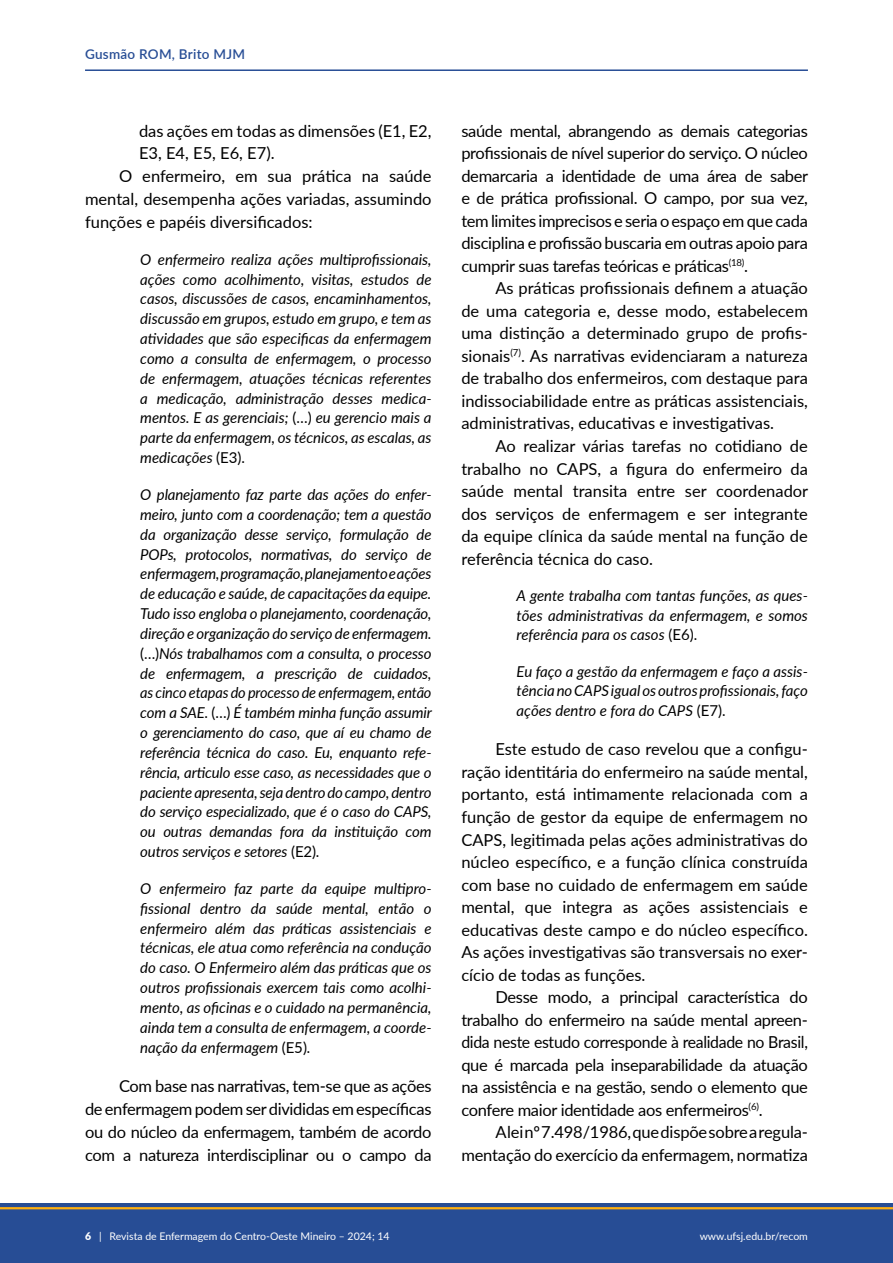
<style>
.page{position:relative;width:893px;height:1263px;background:#fff}
.page>*{position:absolute;margin:0;border:0;box-sizing:border-box;transform-origin:0 0}
.TXT{font:16.5px/22.5px "Lato";letter-spacing:-.01em;color:#000;text-align:justify}
.Citação_entrevista{font:italic 15px/19.8px "Lato";color:#000;text-align:justify}
.t1{font:600 13.5px "Lato";letter-spacing:.02em;color:#274d95}
.t2{font:10.5px "Lato";color:#fff}
.s1{font-style:normal}
.s2{font-weight:900}
</style>
<div class="page">
<div style="left:0;top:1203px;width:893px;height:60px;background:#274d95"></div>
<hr style="left:0;top:1207px;width:893px;height:2px;background:#ffb011">
<hr style="left:85px;top:69px;width:723px;height:2px;background:#274d95">
<p class="t1" style="left:85px;top:44px;width:162px">Gusmão ROM, Brito MJM</p>
<p class="TXT" style="left:139px;top:118px;width:294px">das ações em todas as dimensões (E1, E2,<br>E3, E4, E5, E6, E7).</p>
<p class="TXT" style="left:85px;top:164px;width:348px;text-indent:34px">O enfermeiro, em sua prática na saúde mental, desempenha ações variadas, assumindo funções e papéis diversificados:</p>
<p class="Citação_entrevista" style="left:140px;top:249px;width:293px">O enfermeiro realiza ações multiprofissionais, ações como acolhimento, visitas, estudos de casos, discussões de casos, encaminhamentos, discussão em grupos, estudo em grupo, e tem as atividades que são especificas da enfermagem como a consulta de enfermagem, o processo de enfermagem, atuações técnicas referentes a medicação, administração desses medica&shy;mentos. E as gerenciais; <span class="s1">(…)</span> eu gerencio mais a parte da enfermagem, os técnicos, as escalas, as medicações <span class="s1">(E3).</span></p>
<p class="Citação_entrevista" style="left:140px;top:484px;width:293px">O planejamento faz parte das ações do enfer&shy;meiro, junto com a coordenação; tem a questão da organização desse serviço, formulação de POPs, protocolos, normativas, do serviço de enfermagem, programação, planejamento e ações de educação e saúde, de capacitações da equipe.<br>Tudo isso engloba o planejamento, coordenação, direção e organização do serviço de enfermagem. <span class="s1">(…)</span>Nós trabalhamos com a consulta, o processo de enfermagem, a prescrição de cuidados, as cinco etapas do processo de enfermagem, então com a SAE<span class="s1">. (…)</span> É também minha função assumir o gerenciamento do caso, que aí eu chamo de referência técnica do caso. Eu, enquanto refe&shy;rência, articulo esse caso, as necessidades que o paciente apresenta, seja dentro do campo, dentro do serviço especializado, que é o caso do CAPS, ou outras demandas fora da instituição com outros serviços e setores <span class="s1">(E2).</span></p>
<p class="Citação_entrevista" style="left:140px;top:878px;width:293px">O enfermeiro faz parte da equipe multipro&shy;fissional dentro da saúde mental, então o enfermeiro além das práticas assistenciais e técnicas, ele atua como referência na condução do caso. O Enfermeiro além das práticas que os outros profissionais exercem tais como acolhi&shy;mento, as oficinas e o cuidado na permanência, ainda tem a consulta de enfermagem, a coorde&shy;nação da enfermagem <span class="s1">(E5)</span>.</p>
<p class="TXT" style="left:85px;top:1074px;width:348px;text-indent:34px">Com base nas narrativas, tem-se que as ações de enfermagem podem ser divididas em específicas ou do núcleo da enfermagem, também de acordo com a natureza interdisciplinar ou o campo da</p>
<p class="TXT" style="left:461px;top:119px;width:348px">saúde mental, abrangendo as demais categorias profissionais de nível superior do serviço. O núcleo demarcaria a identidade de uma área de saber e de prática profissional. O campo, por sua vez, tem limites imprecisos e seria o espaço em que cada disciplina e profissão buscaria em outras apoio para cumprir suas tarefas teóricas e práticas<sup>(18)</sup>.</p>
<p class="TXT" style="left:461px;top:276px;width:348px;text-indent:34px">As práticas profissionais definem a atuação de uma categoria e, desse modo, estabelecem uma distinção a determinado grupo de profis&shy;sionais<sup>(7)</sup>. As narrativas evidenciaram a natureza de trabalho dos enfermeiros, com destaque para indissociabilidade entre as práticas assistenciais, administrativas, educativas e investigativas.</p>
<p class="TXT" style="left:461px;top:434px;width:348px;text-indent:34px">Ao realizar várias tarefas no cotidiano de trabalho no CAPS, a figura do enfermeiro da saúde mental transita entre ser coordenador dos serviços de enfermagem e ser integrante da equipe clínica da saúde mental na função de referência técnica do caso.</p>
<p class="Citação_entrevista" style="left:517px;top:585px;width:293px">A gente trabalha com tantas funções, as ques&shy;tões administrativas da enfermagem, e somos referência para os casos <span class="s1">(E6).</span></p>
<p class="Citação_entrevista" style="left:517px;top:661px;width:293px">Eu faço a gestão da enfermagem e faço a assis&shy;tência no CAPS igual os outros profissionais, faço ações dentro e fora do CAPS <span class="s1">(E7).</span></p>
<p class="TXT" style="left:461px;top:737px;width:348px;text-indent:34px">Este estudo de caso revelou que a configu&shy;ração identitária do enfermeiro na saúde mental, portanto, está intimamente relacionada com a função de gestor da equipe de enfermagem no CAPS, legitimada pelas ações administrativas do núcleo específico, e a função clínica construída com base no cuidado de enfermagem em saúde mental, que integra as ações assistenciais e educativas deste campo e do núcleo específico.<br>As ações investigativas são transversais no exer&shy;cício de todas as funções.</p>
<p class="TXT" style="left:461px;top:985px;width:348px;text-indent:34px">Desse modo, a principal característica do trabalho do enfermeiro na saúde mental apreen&shy;dida neste estudo corresponde à realidade no Brasil, que é marcada pela inseparabilidade da atuação na assistência e na gestão, sendo o elemento que confere maior identidade aos enfermeiros<sup>(6)</sup>.</p>
<p class="TXT" style="left:461px;top:1120px;width:348px;text-align:right">A lei nº 7.498/1986, que dispõe sobre a regula&shy;mentação do exercício da enfermagem, normatiza</p>
<p class="t2" style="left:85px;top:1228px;width:306px"><span class="s2">6</span> | Revista de Enfermagem do Centro-Oeste Mineiro – 2024; 14</p>
<p class="t2" style="left:700px;top:1228px;width:110px">www.ufsj.edu.br/recom</p>
</div>
